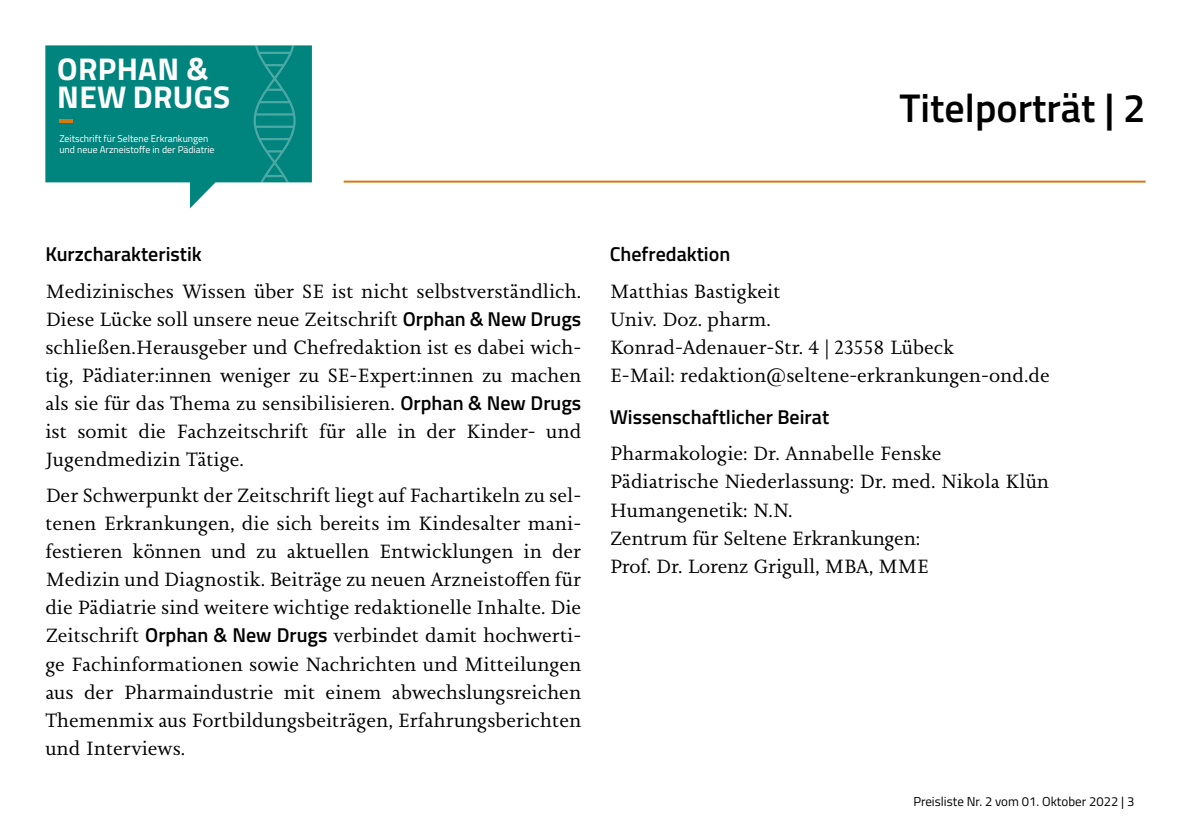
<style>
.page{position:relative;width:1191px;height:840px;background:#fff}
.page>*{position:absolute;margin:0;border:0;box-sizing:border-box;transform-origin:0 0}
.t1{font:600 40px "Titillium Web";color:#000}
.t2{font:700 31.4px/28.2px "Titillium Web";letter-spacing:.01em;color:#fff}
.t3{font:20px/28px "Joanna Nova";color:#000;text-align:justify}
.t4{font:600 20px "Titillium Web";color:#000}
.t5{font:13px "Titillium Web";color:#000}
.t6{font:9.8px/11.8px "Titillium Web";color:#fff}
.s1{font-family:"Titillium Web";font-weight:600}
</style>
<div class="page">
<svg style="left:45px;top:45px;width:267px;height:163px;background:#279791"></svg>
<svg style="left:252px;top:45px;width:45px;height:163px"></svg>
<hr style="left:59px;top:119px;width:14px;height:3px;background:#d77813">
<hr style="left:344px;top:180px;width:801px;height:2px;background:#d77813">
<h2 class="t2" style="left:57px;top:53px;width:174px">ORPHAN &amp;<br>NEW DRUGS</h2>
<p class="t6" style="left:59px;top:132px;width:157px">Zeitschrift für Seltene Erkrankungen und neue Arzneistoffe in der Pädiatrie</p>
<h1 class="t1" style="left:899px;top:78px;width:247px">Titelporträt | 2</h1>
<p class="t4" style="left:45px;top:239px;width:158px">Kurzcharakteristik</p>
<p class="t3" style="left:45px;top:276px;width:537px">Medizinisches Wissen über SE ist nicht selbstverständlich.<br>Diese Lücke soll unsere neue Zeitschrift <span class="s1">Orphan &amp; New Drugs </span>schließen.Herausgeber und Chefredaktion ist es dabei wich&shy;tig, Pädiater:innen weniger zu SE-Expert:innen zu machen als sie für das Thema zu sensibilisieren. <span class="s1">Orphan &amp; New Drugs </span>ist somit die Fachzeitschrift für alle in der Kinder- und Jugendmedizin Tätige.</p>
<p class="t3" style="left:45px;top:481px;width:537px">Der Schwerpunkt der Zeitschrift liegt auf Fachartikeln zu sel&shy;tenen Erkrankungen, die sich bereits im Kindesalter mani&shy;festieren können und zu aktuellen Entwicklungen in der Medizin und Diagnostik. Beiträge zu neuen Arzneistoffen für die Pädiatrie sind weitere wichtige redaktionelle Inhalte. Die Zeitschrift <span class="s1">Orphan &amp; New Drugs</span> verbindet damit hochwerti&shy;ge Fachinformationen sowie Nachrichten und Mitteilungen aus der Pharmaindustrie mit einem abwechslungsreichen Themenmix aus Fortbildungsbeiträgen, Erfahrungsberichten und Interviews.</p>
<p class="t4" style="left:609px;top:239px;width:122px">Chefredaktion</p>
<p class="t3" style="left:609px;top:276px;width:441px;text-align:left">Matthias Bastigkeit<br>Univ. Doz. pharm.<br>Konrad-Adenauer-Str. 4 | 23558 Lübeck<br>E-Mail: redaktion@seltene-erkrankungen-ond.de</p>
<p class="t4" style="left:609px;top:401px;width:221px">Wissenschaftlicher Beirat</p>
<p class="t3" style="left:609px;top:439px;width:441px;text-align:left">Pharmakologie: Dr. Annabelle Fenske Pädiatrische Niederlassung: Dr. med. Nikola Klün Humangenetik: N.N.<br>Zentrum für Seltene Erkrankungen:<br>Prof. Dr. Lorenz Grigull, MBA, MME</p>
<p class="t5" style="left:913px;top:791px;width:222px">Preisliste Nr. 2 vom 01. Oktober 2022 | 3</p>
</div>
